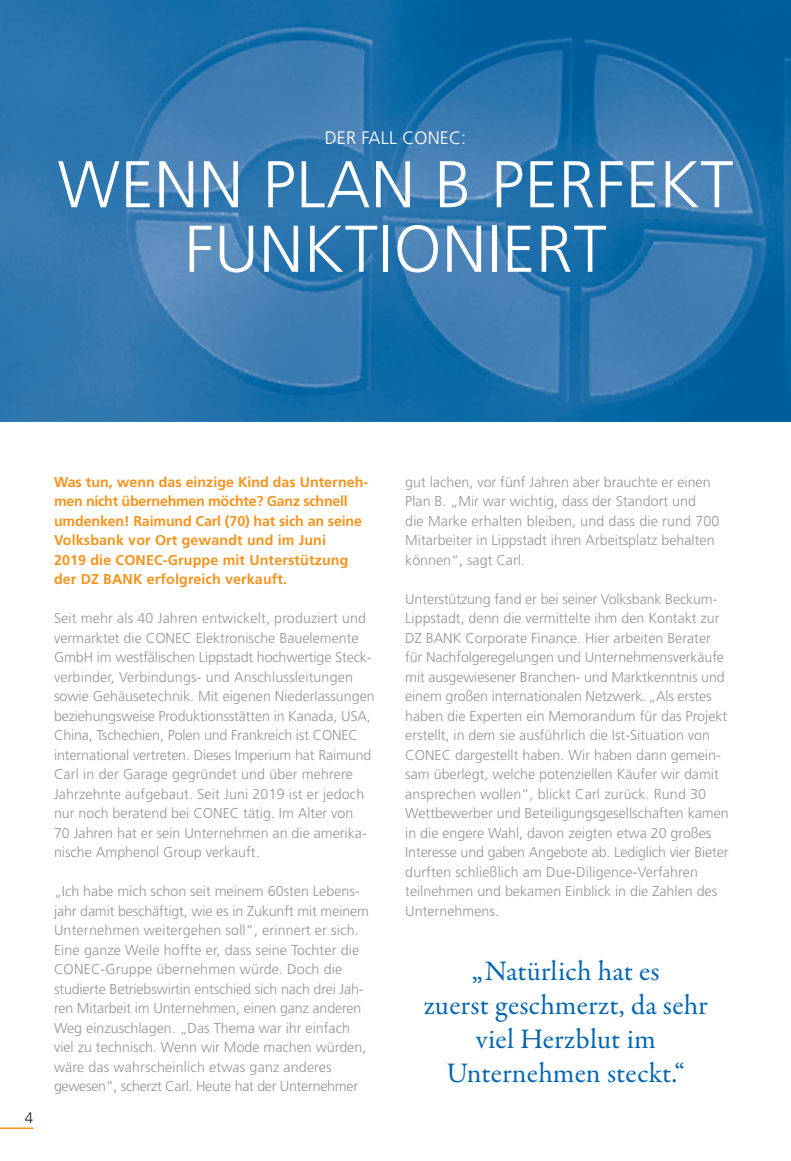
<style>
.page{position:relative;width:791px;height:1161px;background:#fff}
.page>*{position:absolute;margin:0;border:0;box-sizing:border-box;transform-origin:0 0}
.t1{font:300 66px/64.5px "Frutiger DZPB";letter-spacing:.01em;color:#fff;text-align:center}
.t2{font:28.5px/34.2px "Garamond Premr Pro";letter-spacing:.005em;color:#0166b3;text-align:center}
.t3{font:300 18px "Frutiger DZPB";letter-spacing:.01em;color:#fff}
.t4{font:300 15px "Frutiger DZPB";color:#231f20}
.t5{font:300 14.25px/19.5px "Frutiger LT Std";color:#939598}
.t6{font:700 14.25px/19.5px "Frutiger LT Std";color:#f7931d}
</style>
<div class="page">
<svg style="left:0;top:0;width:791px;height:421px;background:#2873ad"></svg>
<hr style="left:0;top:1127px;width:33px;height:2px;background:#f7931d">
<p class="t3" style="left:325px;top:128px;width:143px">DER FALL CONEC:</p>
<h1 class="t1" style="left:58px;top:153px;width:677px">WENN PLAN B PERFEKT<br>FUNKTIONIERT</h1>
<p class="t4" style="left:25px;top:1109px;width:10px">4</p>
<p class="t6" style="left:54px;top:472px;width:316px">Was tun, wenn das einzige Kind das Unterneh&shy;men nicht übernehmen möchte? Ganz schnell umdenken! Raimund Carl (70) hat sich an seine Volksbank vor Ort gewandt und im Juni<br>2019 die CONEC-Gruppe mit Unterstützung der DZ BANK erfolgreich verkauft.</p>
<p class="t5" style="left:54px;top:609px;width:322px">Seit mehr als 40 Jahren entwickelt, produziert und vermarktet die CONEC Elektronische Bauelemente GmbH im westfälischen Lippstadt hochwertige Steck&shy;verbinder, Verbindungs- und Anschlussleitungen sowie Gehäusetechnik. Mit eigenen Niederlassungen beziehungsweise Produktionsstätten in Kanada, USA, China, Tschechien, Polen und Frankreich ist CONEC international vertreten. Dieses Imperium hat Raimund Carl in der Garage gegründet und über mehrere Jahrzehnte aufgebaut. Seit Juni 2019 ist er jedoch nur noch beratend bei CONEC tätig. Im Alter von<br>70 Jahren hat er sein Unternehmen an die amerika&shy;nische Amphenol Group verkauft.</p>
<p class="t5" style="left:54px;top:882px;width:316px">„Ich habe mich schon seit meinem 60sten Lebens&shy;jahr damit beschäftigt, wie es in Zukunft mit meinem Unternehmen weitergehen soll“, erinnert er sich.<br>Eine ganze Weile hoffte er, dass seine Tochter die CONEC-Gruppe übernehmen würde. Doch die studierte Betriebswirtin entschied sich nach drei Jah&shy;ren Mitarbeit im Unternehmen, einen ganz anderen Weg einzuschlagen. „Das Thema war ihr einfach viel zu technisch. Wenn wir Mode machen würden, wäre das wahrscheinlich etwas ganz anderes gewesen“, scherzt Carl. Heute hat der Unternehmer</p>
<p class="t5" style="left:405px;top:472px;width:316px">gut lachen, vor fünf Jahren aber brauchte er einen Plan B. „Mir war wichtig, dass der Standort und<br>die Marke erhalten bleiben, und dass die rund 700<br>Mitarbeiter in Lippstadt ihren Arbeitsplatz behalten können“, sagt Carl.</p>
<p class="t5" style="left:405px;top:589px;width:325px">Unterstützung fand er bei seiner Volksbank Beckum-Lippstadt, denn die vermittelte ihm den Kontakt zur DZ BANK Corporate Finance. Hier arbeiten Berater für Nachfolgeregelungen und Unternehmensverkäufe mit ausgewiesener Branchen- und Marktkenntnis und einem großen internationalen Netzwerk. „Als erstes haben die Experten ein Memorandum für das Projekt erstellt, in dem sie ausführlich die Ist-Situation von CONEC dargestellt haben. Wir haben dann gemein&shy;sam überlegt, welche potenziellen Käufer wir damit ansprechen wollen“, blickt Carl zurück. Rund 30<br>Wettbewerber und Beteiligungsgesellschaften kamen in die engere Wahl, davon zeigten etwa 20 großes Interesse und gaben Angebote ab. Lediglich vier Bieter durften schließlich am Due-Diligence-Verfahren teilnehmen und bekamen Einblick in die Zahlen des Unternehmens.</p>
<h2 class="t2" style="left:424px;top:954px;width:286px">„Natürlich hat es<br>zuerst geschmerzt, da sehr viel Herzblut im<br>Unternehmen steckt.“</h2>
</div>
